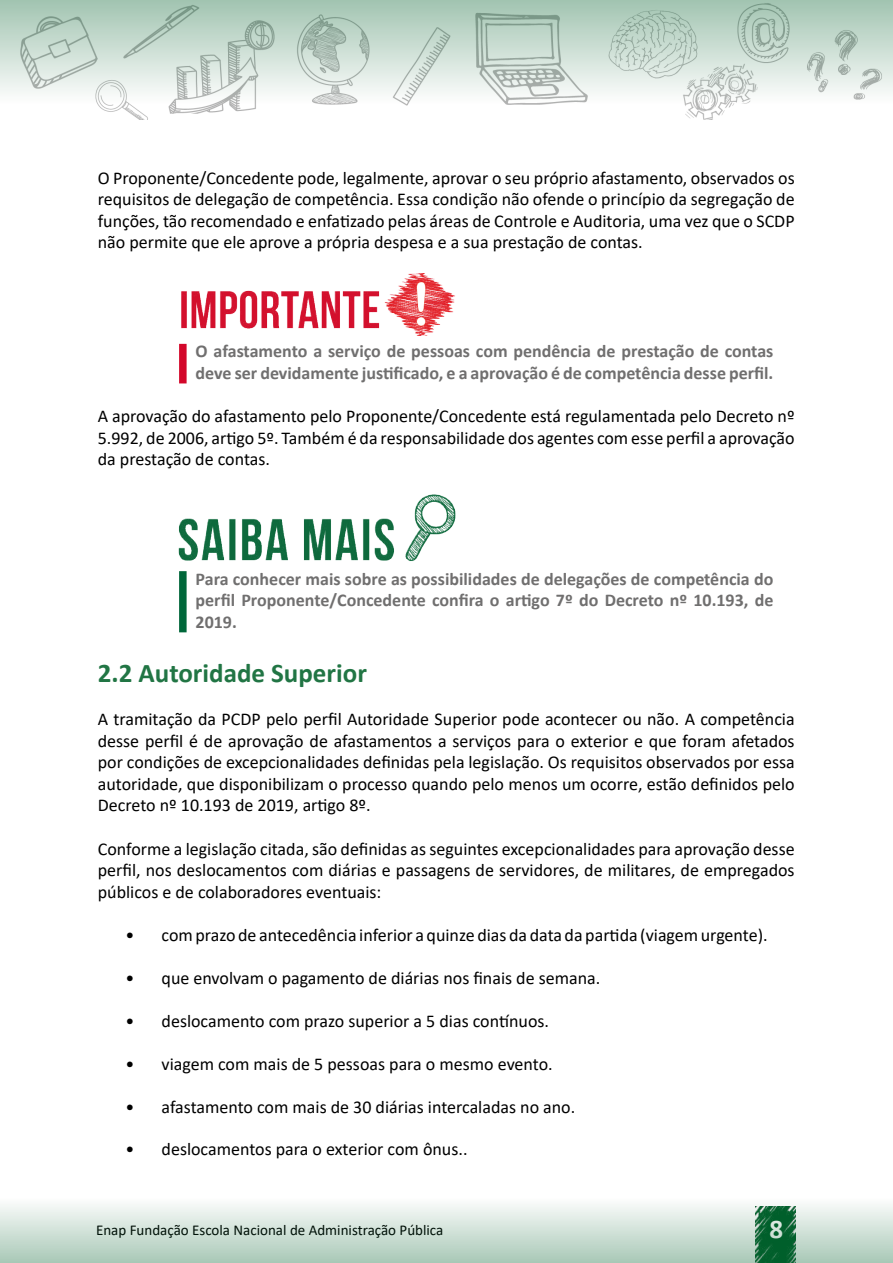
<style>
.page{position:relative;width:893px;height:1263px;background:#fff}
.page>*{position:absolute;margin:0;border:0;box-sizing:border-box;transform-origin:0 0}
.t1{font:700 27px "Calibri";color:#217544}
.t2{font:700 27px "Calibri";color:#fff}
.t3{font:18px/21.6px "Calibri";color:#000;text-align:justify}
.t4{font:700 18px/21.6px "Calibri";color:#706f6f}
.t5{font:15px "Calibri";color:#000}
</style>
<div class="page">
<svg style="left:0;top:0;width:893px;height:120px"></svg>
<svg style="left:0;top:1205px;width:893px;height:58px;background:#c5dace"></svg>
<div style="left:179px;top:344px;width:8px;height:39px;background:#d3072a"></div>
<div style="left:179px;top:571px;width:8px;height:61px;background:#00673a"></div>
<img style="left:181px;top:274px;width:274px;height:62px">
<img style="left:178px;top:494px;width:278px;height:67px">
<p class="t3" style="left:98px;top:166px;width:698px">O Proponente/Concedente pode, legalmente, aprovar o seu próprio afastamento, observados os requisitos de delegação de competência. Essa condição não ofende o princípio da segregação de funções, tão recomendado e enfatizado pelas áreas de Controle e Auditoria, uma vez que o SCDP não permite que ele aprove a própria despesa e a sua prestação de contas.</p>
<p class="t4" style="left:196px;top:340px;width:579px">O afastamento a serviço de pessoas com pendência de prestação de contas deve ser devidamente justificado, e a aprovação é de competência desse perfil.</p>
<p class="t3" style="left:98px;top:405px;width:698px">A aprovação do afastamento pelo Proponente/Concedente está regulamentada pelo Decreto nº 5.992, de 2006, artigo 5º. Também é da responsabilidade dos agentes com esse perfil a aprovação da prestação de contas.</p>
<p class="t4" style="left:196px;top:568px;width:579px;text-align:justify">Para conhecer mais sobre as possibilidades de delegações de competência do perfil Proponente/Concedente confira o artigo 7º do Decreto nº 10.193, de 2019.</p>
<h1 class="t1" style="left:98px;top:654px;width:271px">2.2 Autoridade Superior</h1>
<p class="t3" style="left:98px;top:708px;width:698px">A tramitação da PCDP pelo perfil Autoridade Superior pode acontecer ou não. A competência desse perfil é de aprovação de afastamentos a serviços para o exterior e que foram afetados por condições de excepcionalidades definidas pela legislação. Os requisitos observados por essa autoridade, que disponibilizam o processo quando pelo menos um ocorre, estão definidos pelo Decreto nº 10.193 de 2019, artigo 8º.</p>
<p class="t3" style="left:98px;top:837px;width:698px">Conforme a legislação citada, são definidas as seguintes excepcionalidades para aprovação desse perfil, nos deslocamentos com diárias e passagens de servidores, de militares, de empregados públicos e de colaboradores eventuais:</p>
<p class="t3" style="left:126px;top:924px;width:644px">• com prazo de antecedência inferior a quinze dias da data da partida (viagem urgente).</p>
<p class="t3" style="left:126px;top:967px;width:476px">• que envolvam o pagamento de diárias nos finais de semana.</p>
<p class="t3" style="left:126px;top:1009px;width:425px">• deslocamento com prazo superior a 5 dias contínuos.</p>
<p class="t3" style="left:126px;top:1052px;width:429px">• viagem com mais de 5 pessoas para o mesmo evento.</p>
<p class="t3" style="left:126px;top:1095px;width:451px">• afastamento com mais de 30 diárias intercaladas no ano.</p>
<p class="t3" style="left:126px;top:1138px;width:343px">• deslocamentos para o exterior com ônus..</p>
<p class="t5" style="left:96px;top:1220px;width:349px">Enap Fundação Escola Nacional de Administração Pública</p>
<h1 class="t2" style="left:769px;top:1210px;width:15px">8</h1>
</div>
